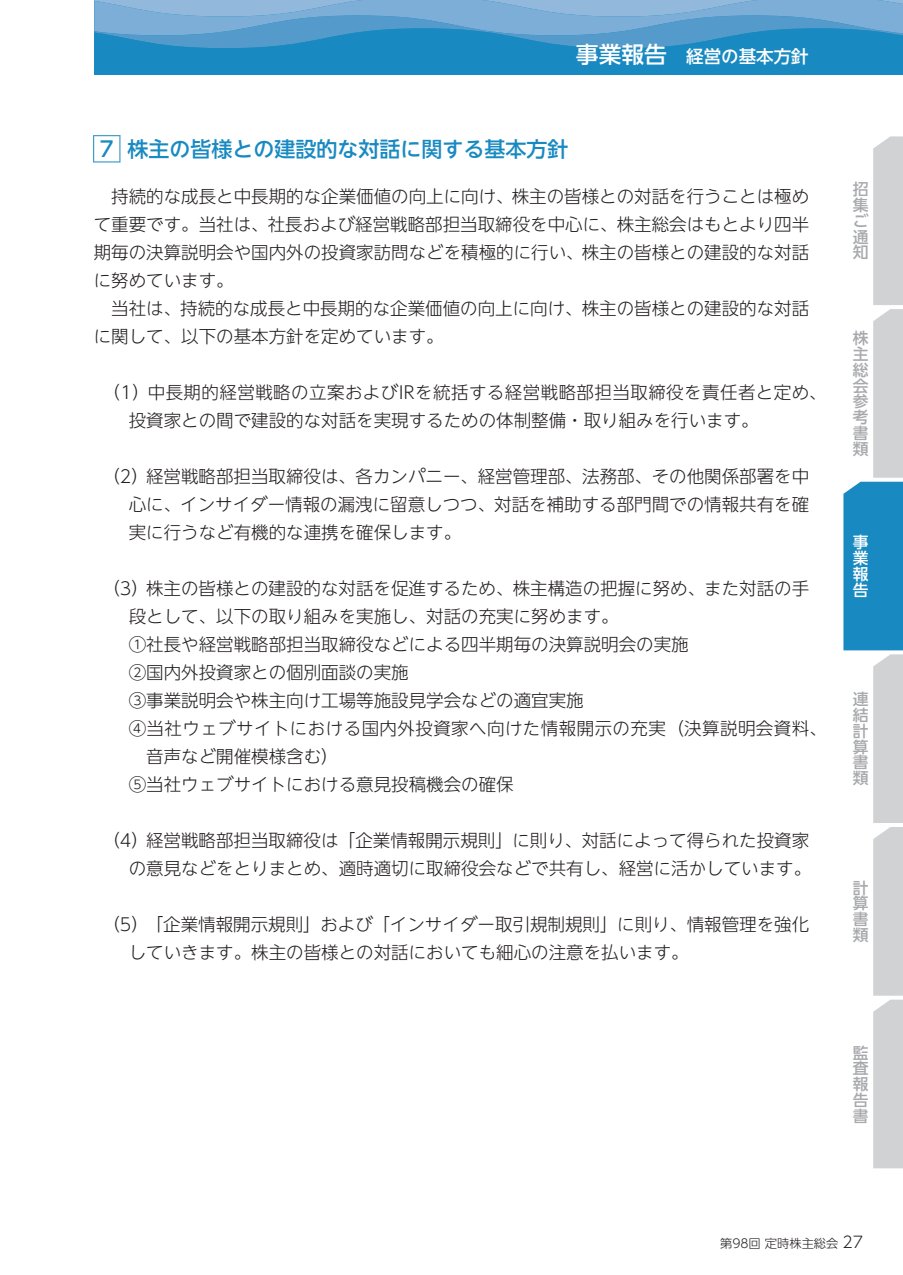
<style>
.page{position:relative;width:903px;height:1275px;background:#fff}
.page>*{position:absolute;margin:0;border:0;box-sizing:border-box;transform-origin:0 0}
.t1{font:500 21px "UD Shin Go NT Pr 6";color:#198ac1}
.t2{font:300 17.5px/28px "UD Shin Go NT Pr 6";color:#231f20;text-align:justify}
.t3{font:300 17.5px/28px "UD Shin Go NT Pr 6";letter-spacing:.025em;color:#231f20}
.t4{font:500 17.5px "UD Shin Go NT Pr 6";color:#fff}
.t5{font:500 15.75px/15.8px "UD Shin Go NT Pr 6";color:#a8a9ad;text-align:justify}
.t6{font:500 15.75px/15.8px "UD Shin Go NT Pr 6";color:#fff;text-align:justify}
.t7{font:300 15.75px "UD Shin Go NT Pr 6";color:#231f20}
.t8{font:300 12.25px "UD Shin Go NT Pr 6";color:#231f20}
.s1{font-size:22.75px}
</style>
<div class="page">
<svg style="left:94px;top:0;width:809px;height:74px;background:#469aca"></svg>
<svg style="left:843px;top:136px;width:60px;height:1032px"></svg>
<svg style="left:93px;top:135px;width:27px;height:27px"></svg>
<p class="t4" style="left:576px;top:42px;width:234px"><span class="s1">事業報告</span> 経営の基本方針</p>
<p class="t1" style="left:100px;top:132px;width:470px">7 株主の皆様との建設的な対話に関する基本方針</p>
<p class="t2" style="left:94px;top:181px;width:717px;text-indent:18px">持続的な成長と中長期的な企業価値の向上に向け、株主の皆様との対話を行うことは極めて重要です。当社は、社長および経営戦略部担当取締役を中心に、株主総会はもとより四半期毎の決算説明会や国内外の投資家訪問などを積極的に行い、株主の皆様との建設的な対話に努めています。</p>
<p class="t2" style="left:94px;top:293px;width:717px;text-indent:17px">当社は、持続的な成長と中長期的な企業価値の向上に向け、株主の皆様との建設的な対話に関して、以下の基本方針を定めています。</p>
<p class="t3" style="left:129px;top:377px;width:700px;text-indent:-17px">(1) 中長期的経営戦略の立案およびIRを統括する経営戦略部担当取締役を責任者と定め、投資家との間で建設的な対話を実現するための体制整備・取り組みを行います。</p>
<p class="t2" style="left:129px;top:461px;width:682px;text-indent:-18px">(2) 経営戦略部担当取締役は、各カンパニー、経営管理部、法務部、その他関係部署を中心に、インサイダー情報の漏洩に留意しつつ、対話を補助する部門間での情報共有を確実に行うなど有機的な連携を確保します。</p>
<p class="t2" style="left:111px;top:573px;width:700px">(3) 株主の皆様との建設的な対話を促進するため、株主構造の把握に努め、また対話の手</p>
<p class="t2" style="left:129px;top:601px;width:491px">段として、以下の取り組みを実施し、対話の充実に努めます。</p>
<p class="t2" style="left:129px;top:629px;width:561px">①社長や経営戦略部担当取締役などによる四半期毎の決算説明会の実施</p>
<p class="t2" style="left:129px;top:657px;width:281px">②国内外投資家との個別面談の実施</p>
<p class="t2" style="left:129px;top:685px;width:456px">③事業説明会や株主向け工場等施設見学会などの適宜実施</p>
<p class="t3" style="left:129px;top:713px;width:700px">④当社ウェブサイトにおける国内外投資家へ向けた情報開示の充実（決算説明会資料、</p>
<p class="t2" style="left:146px;top:741px;width:194px">音声など開催模様含む）</p>
<p class="t2" style="left:129px;top:769px;width:386px">⑤当社ウェブサイトにおける意見投稿機会の確保</p>
<p class="t2" style="left:111px;top:825px;width:701px;text-align:right">(4) 経営戦略部担当取締役は「企業情報開示規則」に則り、対話によって得られた投資家の意見などをとりまとめ、適時適切に取締役会などで共有し、経営に活かしています。</p>
<p class="t2" style="left:129px;top:909px;width:682px;text-indent:-18px">(5) 「企業情報開示規則」および「インサイダー取引規制規則」に則り、情報管理を強化していきます。株主の皆様との対話においても細心の注意を払います。</p>
<p class="t5" style="left:853px;top:181px;width:17px">招集ご通知</p>
<p class="t5" style="left:853px;top:330px;width:17px">株主総会参考書類</p>
<p class="t6" style="left:853px;top:534px;width:17px">事業報告</p>
<p class="t5" style="left:853px;top:691px;width:17px">連結計算書類</p>
<p class="t5" style="left:853px;top:879px;width:17px">計算書類</p>
<p class="t5" style="left:853px;top:1044px;width:17px">監査報告書</p>
<p class="t7" style="left:842px;top:1229px;width:22px">27</p>
<p class="t8" style="left:720px;top:1233px;width:120px">第98回 定時株主総会</p>
</div>
